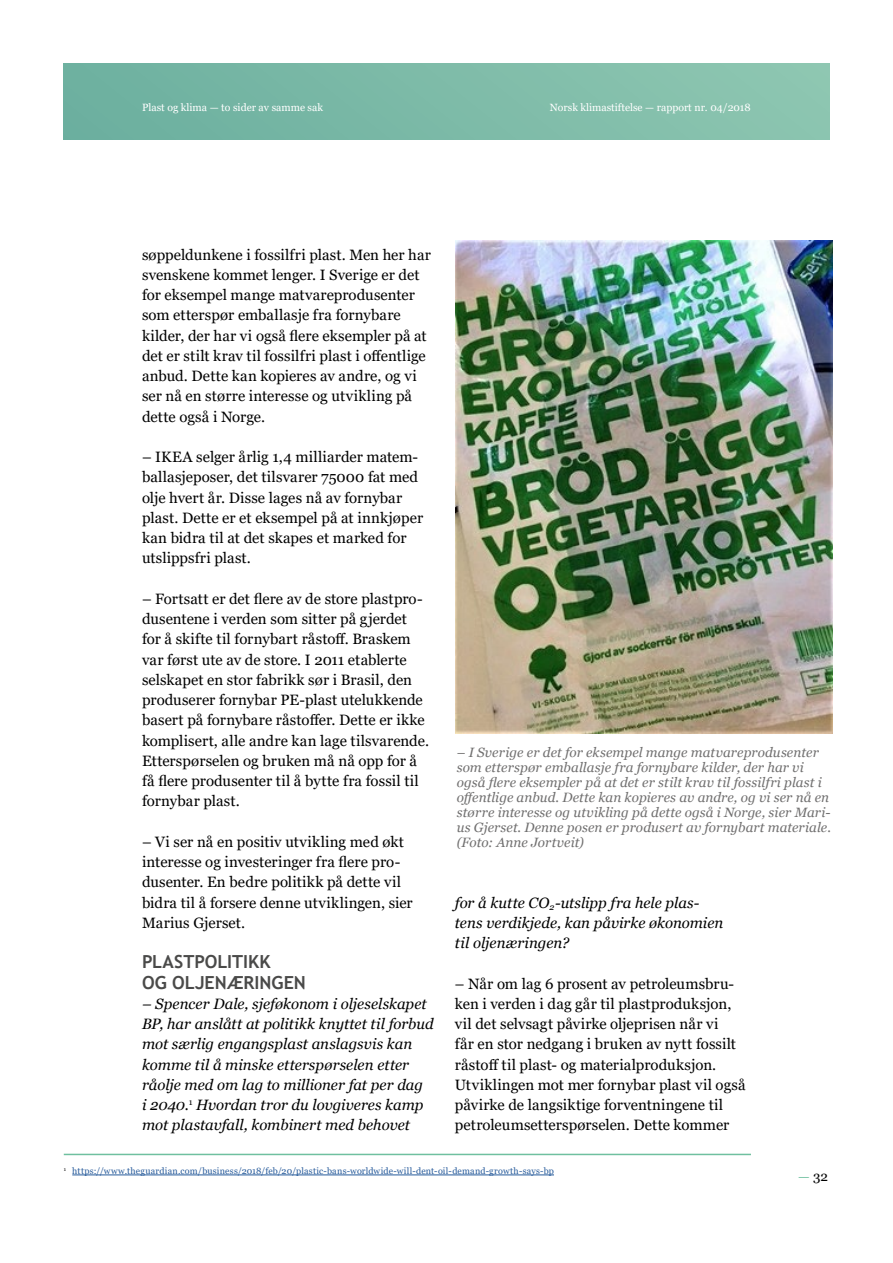
<style>
.page{position:relative;width:893px;height:1263px;background:#fff}
.page>*{position:absolute;margin:0;border:0;box-sizing:border-box;transform-origin:0 0}
.t1{font:700 18px/20.2px "Trebuchet MS";color:#4a4a49}
.t2{font:15px/20.2px "Georgia";letter-spacing:.005em;color:#000}
.t3{font:italic 15px/20.2px "Georgia";color:#000}
.t4{font:italic 13.5px/15px "Georgia";letter-spacing:.005em;color:#706f6f}
.t5{font:13.5px "Georgia";color:#000}
.t6{font:10.5px "Georgia";color:#fff}
.t7{font:9px "Georgia";letter-spacing:.02em;color:#275b9b}
.s1{color:#6fc09f}
</style>
<div class="page">
<div style="left:64px;top:64px;width:765px;height:75px;background:linear-gradient(to right,#6caf9f,#8ec6b1)"></div>
<img style="left:455px;top:240px;width:378px;height:494px">
<hr style="left:72px;top:1175px;width:482px;height:1px;background:#275b9b">
<hr style="left:64px;top:1154px;width:687px;height:1px;background:#6fc09f">
<p class="t6" style="left:142px;top:101px;width:183px">Plast og klima — to sider av samme sak</p>
<p class="t6" style="left:550px;top:101px;width:202px">Norsk klimastiftelse — rapport nr. 04/2018</p>
<p class="t2" style="left:142px;top:245px;width:291px">søppeldunkene i fossilfri plast. Men her har svenskene kommet lenger. I Sverige er det for eksempel mange matvareprodusenter som etterspør emballasje fra fornybare kilder, der har vi også flere eksempler på at det er stilt krav til fossilfri plast i offentlige anbud. Dette kan kopieres av andre, og vi ser nå en større interesse og utvikling på dette også i Norge.</p>
<p class="t2" style="left:142px;top:447px;width:283px">– IKEA selger årlig 1,4 milliarder matem&shy;ballasjeposer, det tilsvarer 75000 fat med olje hvert år. Disse lages nå av fornybar plast. Dette er et eksempel på at innkjøper kan bidra til at det skapes et marked for utslippsfri plast.</p>
<p class="t2" style="left:142px;top:589px;width:289px">– Fortsatt er det flere av de store plastpro&shy;dusentene i verden som sitter på gjerdet for å skifte til fornybart råstoff. Braskem var først ute av de store. I 2011 etablerte selskapet en stor fabrikk sør i Brasil, den produserer fornybar PE-plast utelukkende basert på fornybare råstoffer. Dette er ikke komplisert, alle andre kan lage tilsvarende.<br>Etterspørselen og bruken må nå opp for å få flere produsenter til å bytte fra fossil til fornybar plast.</p>
<p class="t2" style="left:142px;top:832px;width:272px">– Vi ser nå en positiv utvikling med økt interesse og investeringer fra flere pro&shy;dusenter. En bedre politikk på dette vil bidra til å forsere denne utviklingen, sier Marius Gjerset.</p>
<p class="t1" style="left:142px;top:952px;width:165px">PLASTPOLITIKK<br>OG OLJENÆRINGEN</p>
<p class="t3" style="left:142px;top:994px;width:293px">– Spencer Dale, sjeføkonom i oljeselskapet BP, har anslått at politikk knyttet til forbud mot særlig engangsplast anslagsvis kan komme til å minske etterspørselen etter råolje med om lag to millioner fat per dag<br>i 2040.<sup>1</sup> Hvordan tror du lovgiveres kamp mot plastavfall, kombinert med behovet</p>
<p class="t4" style="left:457px;top:745px;width:376px">– I Sverige er det for eksempel mange matvareprodusenter som etterspør emballasje fra fornybare kilder, der har vi også flere eksempler på at det er stilt krav til fossilfri plast i offentlige anbud. Dette kan kopieres av andre, og vi ser nå en større interesse og utvikling på dette også i Norge, sier Mari&shy;us Gjerset. Denne posen er produsert av fornybart materiale. (Foto: Anne Jortveit)</p>
<p class="t3" style="left:455px;top:892px;width:270px">for å kutte CO<sub>2</sub>-utslipp fra hele plas&shy;tens verdikjede, kan påvirke økonomien til oljenæringen?</p>
<p class="t2" style="left:455px;top:974px;width:292px">– Når om lag 6 prosent av petroleumsbru&shy;ken i verden i dag går til plastproduksjon, vil det selvsagt påvirke oljeprisen når vi<br>får en stor nedgang i bruken av nytt fossilt råstoff til plast- og materialproduksjon.<br>Utviklingen mot mer fornybar plast vil også påvirke de langsiktige forventningene til petroleumsetterspørselen. Dette kommer</p>
<p class="t7" style="left:64px;top:1165px;width:492px"><sup>1</sup> https://www.theguardian.com/business/2018/feb/20/plastic-bans-worldwide-will-dent-oil-demand-growth-says-bp</p>
<p class="t5" style="left:798px;top:1168px;width:31px"><span class="s1">—</span> 32</p>
</div>
